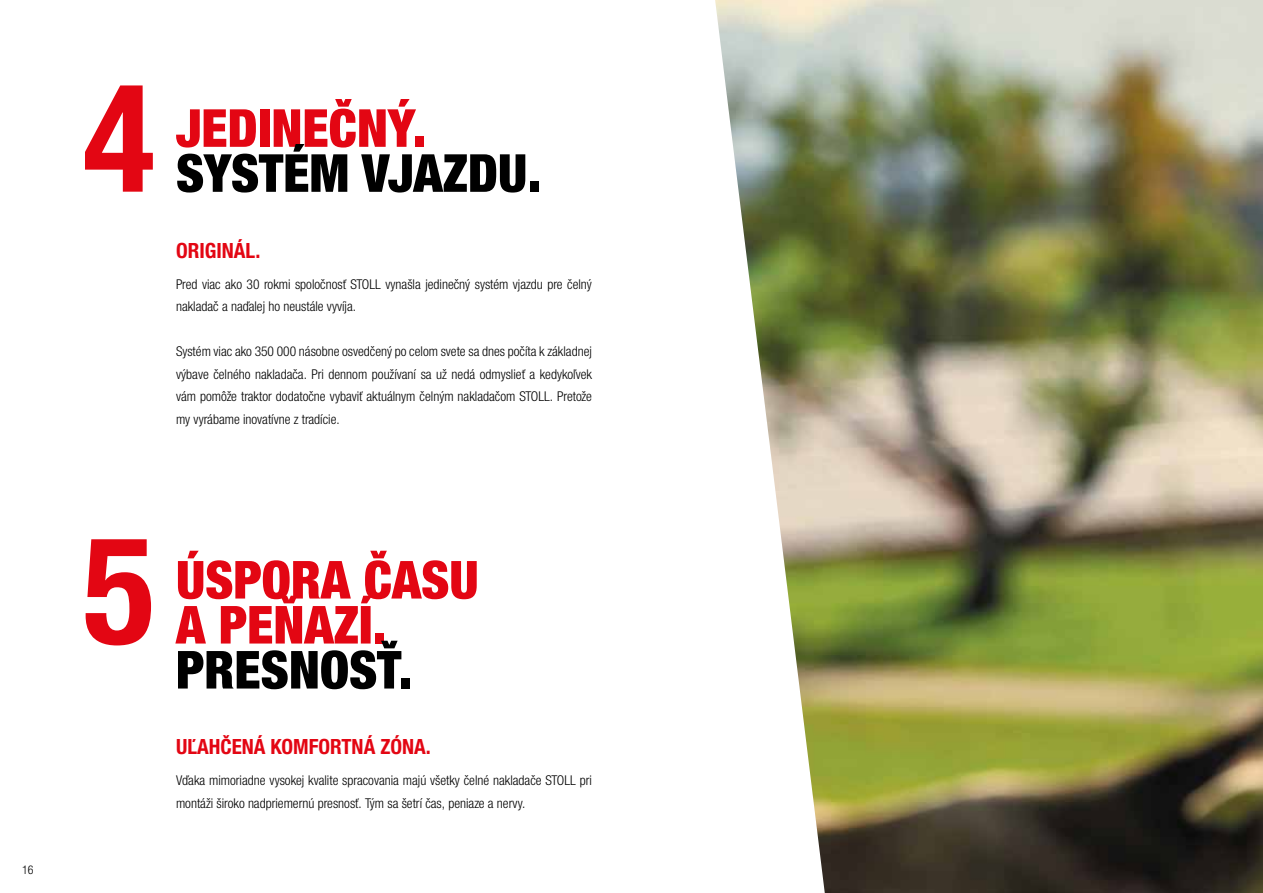
<style>
.page{position:relative;width:1263px;height:893px;background:#fff}
.page>*{position:absolute;margin:0;border:0;box-sizing:border-box;transform-origin:0 0}
.t1{font:700 condensed 150px "Helvetica Neue";color:#e30613}
.t2{font:900 condensed 52.5px/45px "Helvetica Neue LTW1 G";color:#e30613}
.t3{font:900 condensed 52.5px "Helvetica Neue LTW1 G";color:#000}
.t4{font:700 condensed 21px "Helvetica Neue LTW1 G";color:#e30613}
.t5{font:300 condensed 13.5px/22.5px "Helvetica Neue LTW1 G";color:#000}
.t6{font:300 condensed 12px "Helvetica Neue LTW1 G";color:#000}
</style>
<div class="page">
<img style="left:715px;top:0;width:548px;height:893px">
<p class="t6" style="left:22px;top:863px;width:13px">16</p>
<h1 class="t1" style="left:83px;top:48px;width:74px">4</h1>
<h2 class="t2" style="left:176px;top:106px;width:251px">JEDINEČNÝ.</h2>
<h2 class="t3" style="left:176px;top:142px;width:366px">SYSTÉM VJAZDU.</h2>
<h3 class="t4" style="left:176px;top:238px;width:86px">ORIGINÁL.</h3>
<p class="t5" style="left:176px;top:273px;width:417px">Pred viac ako 30 rokmi spoločnosť STOLL vynašla jedinečný systém vjazdu pre čelný nakladač a naďalej ho neustále vyvíja.</p>
<p class="t5" style="left:176px;top:340px;width:417px;text-align:justify">Systém viac ako 350 000 násobne osvedčený po celom svete sa dnes počíta k základnej výbave čelného nakladača. Pri dennom používaní sa už nedá odmyslieť a kedykoľvek vám pomôže traktor dodatočne vybaviť aktuálnym čelným nakladačom STOLL. Pretože my vyrábame inovatívne z tradície.</p>
<h1 class="t1" style="left:83px;top:499px;width:74px">5</h1>
<h2 class="t2" style="left:176px;top:557px;width:304px">ÚSPORA ČASU<br>A PEŇAZÍ.</h2>
<h2 class="t3" style="left:176px;top:638px;width:238px">PRESNOSŤ.</h2>
<h3 class="t4" style="left:176px;top:734px;width:256px">UĽAHČENÁ KOMFORTNÁ ZÓNA.</h3>
<p class="t5" style="left:176px;top:769px;width:417px">Vďaka mimoriadne vysokej kvalite spracovania majú všetky čelné nakladače STOLL pri montáži široko nadpriemernú presnosť. Tým sa šetrí čas, peniaze a nervy.</p>
</div>
